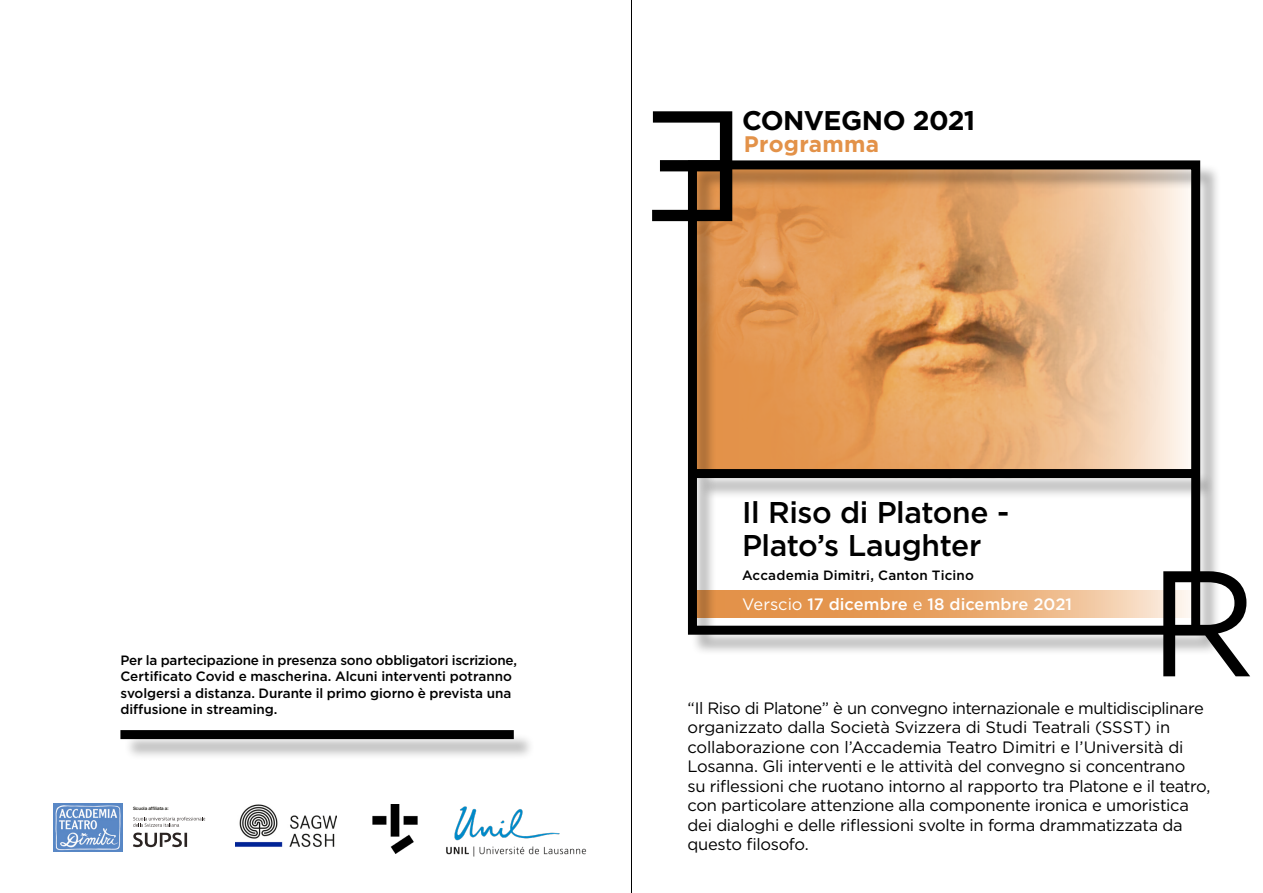
<style>
.page{position:relative;width:1263px;height:893px;background:#fff}
.page>*{position:absolute;margin:0;border:0;box-sizing:border-box;transform-origin:0 0}
.t1{font:150px "Gotham";color:#000}
.t2{font:500 30px/33px "Gotham";letter-spacing:-.015em;color:#000}
.t3{font:700 27px "Gotham";letter-spacing:-.025em;color:#000}
.t4{font:700 22.5px "Gotham";letter-spacing:.01em;color:#e39249}
.t5{font:16.5px/19.5px "Gotham";letter-spacing:-.02em;color:#000}
.t6{font:500 16.5px "Gotham";letter-spacing:.005em;color:#fff}
.t7{font:500 13.5px/16.5px "Gotham";letter-spacing:-.005em;color:#000}
.t8{font:500 13.5px "Gotham";letter-spacing:.015em;color:#000}
.t9{font:500 4.5px "Suisse Intl";color:#12100b}
.s1{font-weight:400}
</style>
<div class="page">
<img style="left:372px;top:805px;width:46px;height:48px">
<img style="left:446px;top:806px;width:141px;height:51px">
<img style="left:236px;top:804px;width:101px;height:43px">
<img style="left:54px;top:804px;width:69px;height:48px">
<svg style="left:133px;top:817px;width:72px;height:30px"></svg>
<hr style="left:631px;top:0;width:1px;height:893px;background:#000">
<div style="left:123px;top:733px;width:412px;height:27px;background:#000;opacity:.3"></div>
<div style="left:120px;top:730px;width:394px;height:9px;background:#000"></div>
<div style="left:691px;top:163px;width:530px;height:493px;background:#000;opacity:.3"></div>
<div style="left:688px;top:160px;width:512px;height:475px;border:9px solid #000"></div>
<svg style="left:688px;top:160px;width:44px;height:61px;background:#8b5b31"></svg>
<p class="t7" style="left:120px;top:651px;width:398px">Per la partecipazione in presenza sono obbligatori iscrizione, Certificato Covid e mascherina. Alcuni interventi potranno svolgersi a distanza. Durante il primo giorno è prevista una diffusione in streaming.</p>
<p class="t9" style="left:133px;top:806px;width:37px">Scuola affiliata a:</p>
<h3 class="t3" style="left:742px;top:103px;width:235px">CONVEGNO 2021</h3>
<h3 class="t4" style="left:744px;top:129px;width:137px">Programma</h3>
<h2 class="t2" style="left:742px;top:495px;width:269px">Il Riso di Platone -<br>Plato’s Laughter</h2>
<p class="t8" style="left:742px;top:566px;width:233px">Accademia Dimitri, Canton Ticino</p>
<p class="t6" style="left:742px;top:593px;width:331px"><span class="s1">Verscio</span> 17 dicembre <span class="s1">e</span> 18 dicembre 2021</p>
<h1 class="t1" style="left:1148px;top:527px;width:110px">R</h1>
<p class="t5" style="left:687px;top:698px;width:524px">“Il Riso di Platone” è un convegno internazionale e multidisciplinare organizzato dalla Società Svizzera di Studi Teatrali (SSST) in collaborazione con l’Accademia Teatro Dimitri e l’Università di Losanna. Gli interventi e le attività del convegno si concentrano<br>su riflessioni che ruotano intorno al rapporto tra Platone e il teatro, con particolare attenzione alla componente ironica e umoristica dei dialoghi e delle riflessioni svolte in forma drammatizzata da questo filosofo.</p>
</div>
